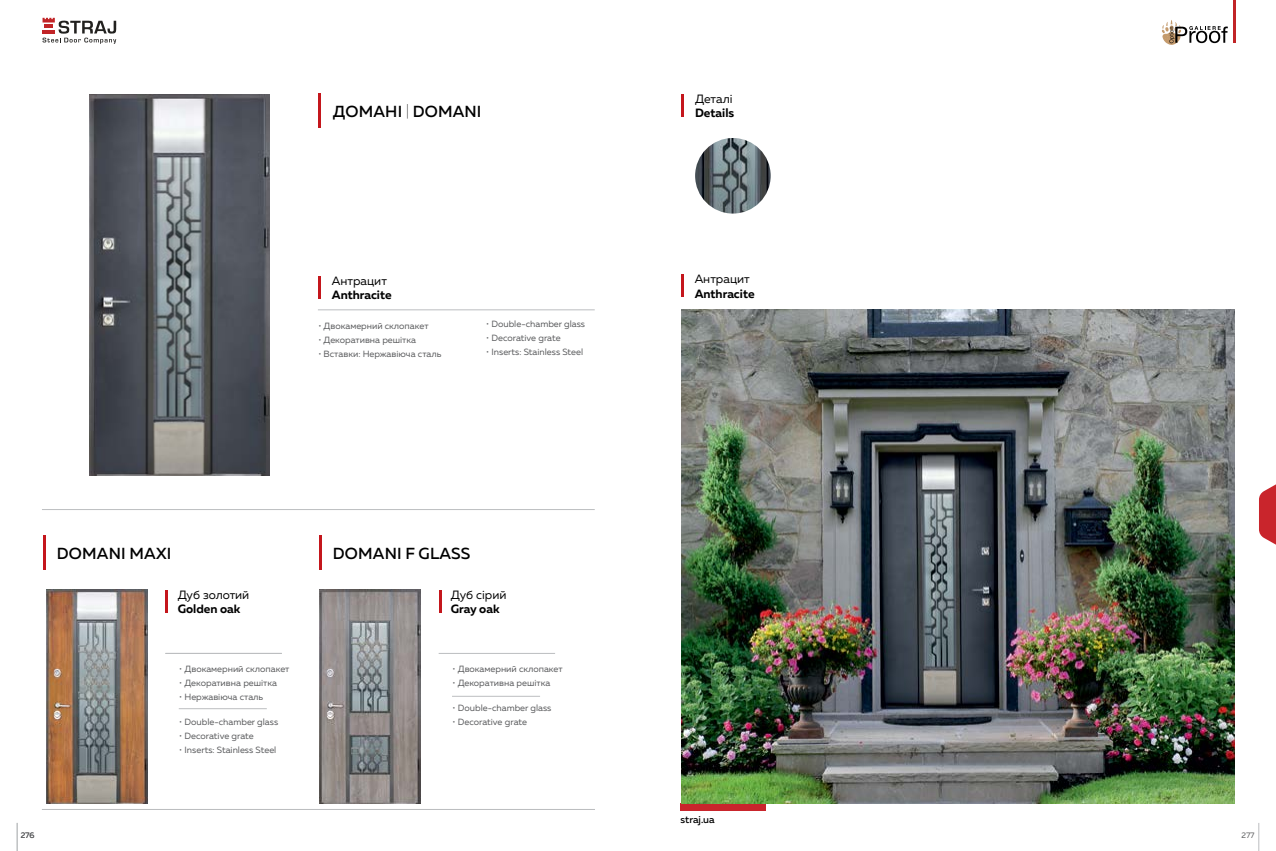
<style>
.page{position:relative;width:1276px;height:851px;background:#fff}
.page>*{position:absolute;margin:0;border:0;box-sizing:border-box;transform-origin:0 0}
.t1{font:500 16px "Muller";letter-spacing:.01em;color:#000}
.t2{font:700 12px "Muller";color:#000}
.t3{font:12px "Muller";color:#000}
.t4{font:500 10px "Muller";color:#000}
.t5{font:9px "Muller";color:#58595b}
.t6{font:8px "Muller";color:#58595b}
.s1{font-weight:100}
</style>
<div class="page">
<hr style="left:318px;top:94px;width:3px;height:34px;background:#c4161c">
<hr style="left:43px;top:535px;width:3px;height:34px;background:#c4161c">
<hr style="left:319px;top:535px;width:3px;height:34px;background:#c4161c">
<hr style="left:42px;top:509px;width:553px;height:1px;background:#bcbec0">
<hr style="left:318px;top:309px;width:277px;height:1px;background:#bcbec0">
<hr style="left:318px;top:276px;width:3px;height:22px;background:#c4161c">
<hr style="left:439px;top:653px;width:116px;height:1px;background:#bcbec0">
<hr style="left:165px;top:653px;width:117px;height:1px;background:#bcbec0">
<hr style="left:452px;top:696px;width:88px;height:1px;background:#bcbec0">
<hr style="left:179px;top:708px;width:88px;height:1px;background:#bcbec0">
<hr style="left:42px;top:809px;width:553px;height:1px;background:#bcbec0">
<svg style="left:1258px;top:823px;width:1px;height:27px"></svg>
<svg style="left:17px;top:823px;width:1px;height:27px"></svg>
<hr style="left:681px;top:274px;width:3px;height:22px;background:#c4161c">
<hr style="left:439px;top:589px;width:2px;height:23px;background:#c4161c">
<hr style="left:165px;top:589px;width:3px;height:23px;background:#c4161c">
<img style="left:90px;top:95px;width:179px;height:380px">
<img style="left:319px;top:589px;width:101px;height:214px">
<img style="left:47px;top:589px;width:101px;height:214px">
<div style="left:680px;top:803px;width:85px;height:7px;background:#c9252c"></div>
<img style="left:681px;top:310px;width:553px;height:493px">
<hr style="left:681px;top:94px;width:3px;height:23px;background:#c4161c">
<img style="left:695px;top:138px;width:75px;height:75px;border-radius:38px">
<svg style="left:43px;top:18px;width:73px;height:26px"></svg>
<hr style="left:1232px;top:0;width:3px;height:43px;background:#c12427">
<svg style="left:1161px;top:20px;width:66px;height:25px"></svg>
<svg style="left:1259px;top:484px;width:17px;height:61px"></svg>
<h2 class="t3" style="left:695px;top:91px;width:39px">Деталi</h2>
<h1 class="t1" style="left:333px;top:101px;width:150px">ДОМАНI <span class="s1">|</span> DOMANI</h1>
<h2 class="t2" style="left:695px;top:105px;width:41px">Details</h2>
<h2 class="t3" style="left:332px;top:273px;width:57px">Антрацит</h2>
<h2 class="t2" style="left:332px;top:287px;width:61px">Anthracite</h2>
<p class="t5" style="left:318px;top:320px;width:112px">• Двокамерний склопакет</p>
<p class="t5" style="left:318px;top:334px;width:99px">• Декоративна решiтка</p>
<p class="t5" style="left:318px;top:348px;width:125px">• Вставки: Нержавiюча сталь</p>
<p class="t5" style="left:486px;top:318px;width:100px">• Double-chamber glass</p>
<p class="t5" style="left:486px;top:332px;width:76px">• Decorative grate</p>
<p class="t5" style="left:486px;top:346px;width:99px">• Inserts: Stainless Steel</p>
<h1 class="t1" style="left:57px;top:543px;width:116px">DOMANI MAXI</h1>
<h1 class="t1" style="left:333px;top:543px;width:139px">DOMANI F GLASS</h1>
<h2 class="t3" style="left:178px;top:587px;width:73px">Дуб золотий</h2>
<h2 class="t2" style="left:178px;top:601px;width:64px">Golden oak</h2>
<p class="t5" style="left:179px;top:663px;width:112px">• Двокамерний склопакет</p>
<p class="t5" style="left:179px;top:677px;width:99px">• Декоративна решiтка</p>
<p class="t5" style="left:179px;top:691px;width:85px">• Нержавiюча сталь</p>
<p class="t5" style="left:179px;top:716px;width:100px">• Double-chamber glass</p>
<p class="t5" style="left:179px;top:730px;width:76px">• Decorative grate</p>
<p class="t5" style="left:179px;top:744px;width:99px">• Inserts: Stainless Steel</p>
<h2 class="t3" style="left:451px;top:587px;width:57px">Дуб сiрий</h2>
<h2 class="t2" style="left:451px;top:601px;width:50px">Gray oak</h2>
<p class="t5" style="left:452px;top:663px;width:112px">• Двокамерний склопакет</p>
<p class="t5" style="left:452px;top:677px;width:99px">• Декоративна решiтка</p>
<p class="t5" style="left:452px;top:702px;width:100px">• Double-chamber glass</p>
<p class="t5" style="left:452px;top:716px;width:76px">• Decorative grate</p>
<h2 class="t3" style="left:694px;top:271px;width:57px">Антрацит</h2>
<h2 class="t2" style="left:694px;top:286px;width:61px">Anthracite</h2>
<p class="t4" style="left:680px;top:813px;width:36px">straj.ua</p>
<p class="t6" style="left:21px;top:830px;width:15px">276</p>
<p class="t6" style="left:1241px;top:830px;width:15px">277</p>
</div>
